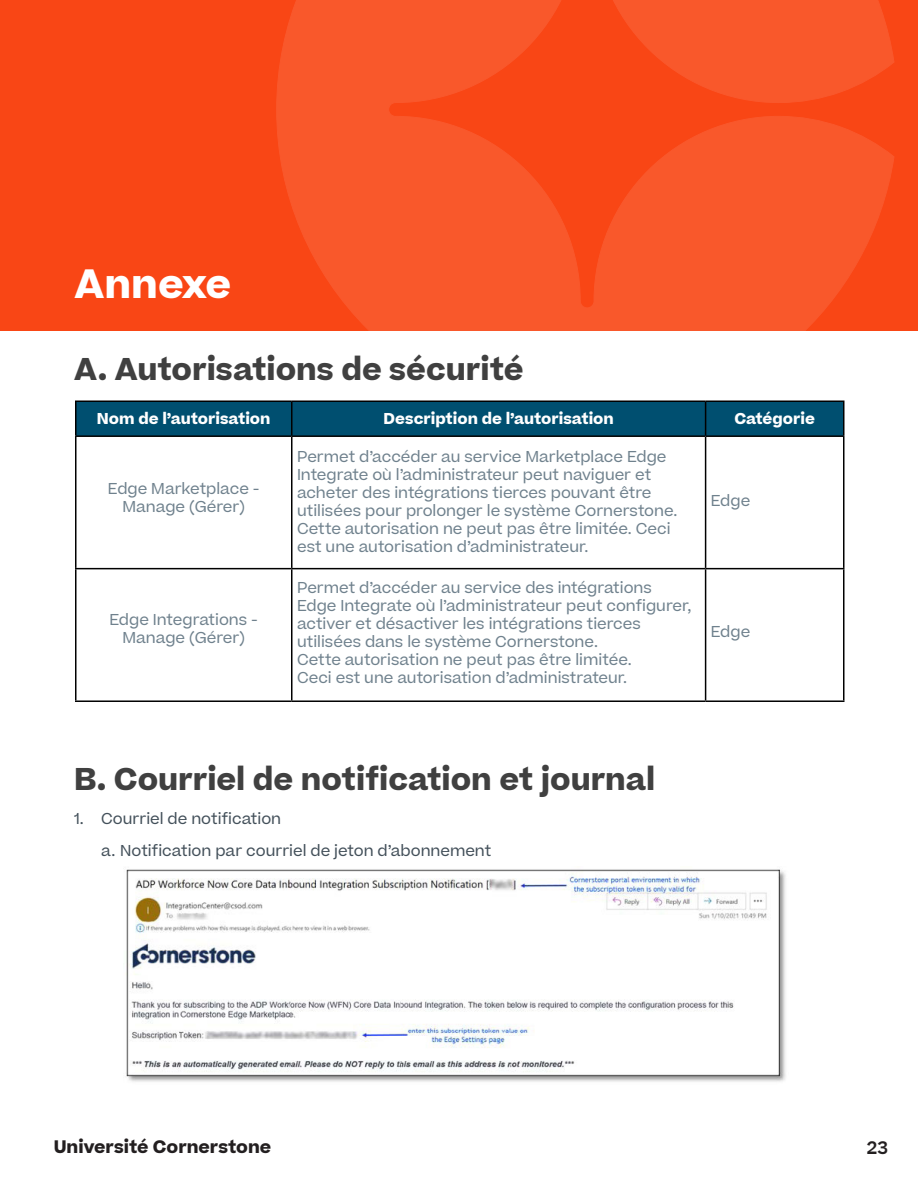
<style>
.page{position:relative;width:918px;height:1188px;background:#fff}
.page>*{position:absolute;margin:0;border:0;box-sizing:border-box;transform-origin:0 0}
.Paragraph_Style1{font:700 39px "Beatrice";color:#fff}
.Alpha-Numeric_List_S{font:700 30px "Beatrice";color:#404040}
.Paragraph_Style1-2{font:700 30px "Beatrice";color:#404040}
.t1{font:700 17.25px "Beatrice";color:#231f20}
.t2{font:600 17.25px "Beatrice";color:#231f20}
.Paragraph_Style21{font:15px/18px "Beatrice";color:#6f818d}
.Alpha-Numeric_List_S-2{font:15px "Beatrice";color:#43505a}
.Paragraph_Style23{font:15px/18px "Beatrice";color:#6f818d;text-align:center}
.Paragraph_Style5{font:700 15px "Beatrice";color:#fff}
.Paragraph_Style28{font:700 15px "Beatrice";color:#fff}
.Paragraph_Style26{font:700 15px "Beatrice";color:#fff}
</style>
<div class="page">
<div style="left:0;top:0;width:918px;height:331px;background:#f94615"></div>
<svg style="left:277px;top:0;width:617px;height:331px"></svg>
<div style="left:76px;top:402px;width:767px;height:33px;background:#004f70"></div>
<svg style="left:76px;top:437px;width:767px;height:263px"></svg>
<hr style="left:75px;top:400px;width:217px;height:2px;background:#000">
<hr style="left:75px;top:402px;width:1px;height:33px;background:#000">
<hr style="left:292px;top:400px;width:414px;height:2px;background:#000">
<hr style="left:291px;top:402px;width:1px;height:33px;background:#000">
<hr style="left:706px;top:400px;width:138px;height:2px;background:#000">
<hr style="left:705px;top:402px;width:1px;height:33px;background:#000">
<hr style="left:843px;top:402px;width:1px;height:33px;background:#000">
<hr style="left:75px;top:435px;width:217px;height:2px;background:#000">
<hr style="left:75px;top:437px;width:1px;height:131px;background:#000">
<hr style="left:292px;top:435px;width:414px;height:2px;background:#000">
<hr style="left:291px;top:437px;width:1px;height:131px;background:#000">
<hr style="left:706px;top:435px;width:138px;height:2px;background:#000">
<hr style="left:705px;top:437px;width:1px;height:131px;background:#000">
<hr style="left:843px;top:437px;width:1px;height:131px;background:#000">
<hr style="left:75px;top:568px;width:217px;height:1px;background:#000">
<hr style="left:75px;top:569px;width:1px;height:131px;background:#000">
<hr style="left:292px;top:568px;width:414px;height:1px;background:#000">
<hr style="left:291px;top:569px;width:1px;height:131px;background:#000">
<hr style="left:706px;top:568px;width:138px;height:1px;background:#000">
<hr style="left:705px;top:569px;width:1px;height:131px;background:#000">
<hr style="left:843px;top:569px;width:1px;height:131px;background:#000">
<hr style="left:75px;top:700px;width:217px;height:2px;background:#000">
<hr style="left:292px;top:700px;width:414px;height:2px;background:#000">
<hr style="left:706px;top:700px;width:138px;height:2px;background:#000">
<img style="left:126px;top:869px;width:660px;height:213px">
<p class="Paragraph_Style1" style="left:75px;top:258px;width:158px">Annexe</p>
<p class="Paragraph_Style1-2" style="left:74px;top:349px;width:451px">A. Autorisations de sécurité</p>
<p class="Paragraph_Style28" style="left:97px;top:408px;width:175px">Nom de l’autorisation</p>
<p class="Paragraph_Style5" style="left:384px;top:408px;width:232px">Description de l’autorisation</p>
<p class="Paragraph_Style26" style="left:734px;top:408px;width:82px">Catégorie</p>
<p class="Paragraph_Style23" style="left:108px;top:480px;width:153px">Edge Marketplace -<br>Manage (Gérer)</p>
<p class="Paragraph_Style23" style="left:110px;top:611px;width:150px">Edge Integrations -<br>Manage (Gérer)</p>
<p class="Paragraph_Style21" style="left:297px;top:447px;width:382px">Permet d’accéder au service Marketplace Edge Integrate où l’administrateur peut naviguer et acheter des intégrations tierces pouvant être utilisées pour prolonger le système Cornerstone.<br>Cette autorisation ne peut pas être limitée. Ceci est une autorisation d’administrateur.</p>
<p class="Paragraph_Style21" style="left:297px;top:579px;width:396px">Permet d’accéder au service des intégrations Edge Integrate où l’administrateur peut configurer, activer et désactiver les intégrations tierces utilisées dans le système Cornerstone.</p>
<p class="Paragraph_Style21" style="left:297px;top:651px;width:336px">Cette autorisation ne peut pas être limitée.</p>
<p class="Paragraph_Style21" style="left:297px;top:669px;width:332px">Ceci est une autorisation d’administrateur.</p>
<p class="Paragraph_Style21" style="left:711px;top:492px;width:41px">Edge</p>
<p class="Paragraph_Style21" style="left:711px;top:623px;width:41px">Edge</p>
<p class="Alpha-Numeric_List_S" style="left:74px;top:758px;width:583px">B. Courriel de notification et journal</p>
<p class="Alpha-Numeric_List_S-2" style="left:74px;top:809px;width:208px">1. Courriel de notification</p>
<p class="Alpha-Numeric_List_S-2" style="left:101px;top:840px;width:392px">a. Notification par courriel de jeton d’abonnement</p>
<p class="t1" style="left:54px;top:1135px;width:219px">Université Cornerstone</p>
<p class="t2" style="left:867px;top:1136px;width:23px">23</p>
</div>
